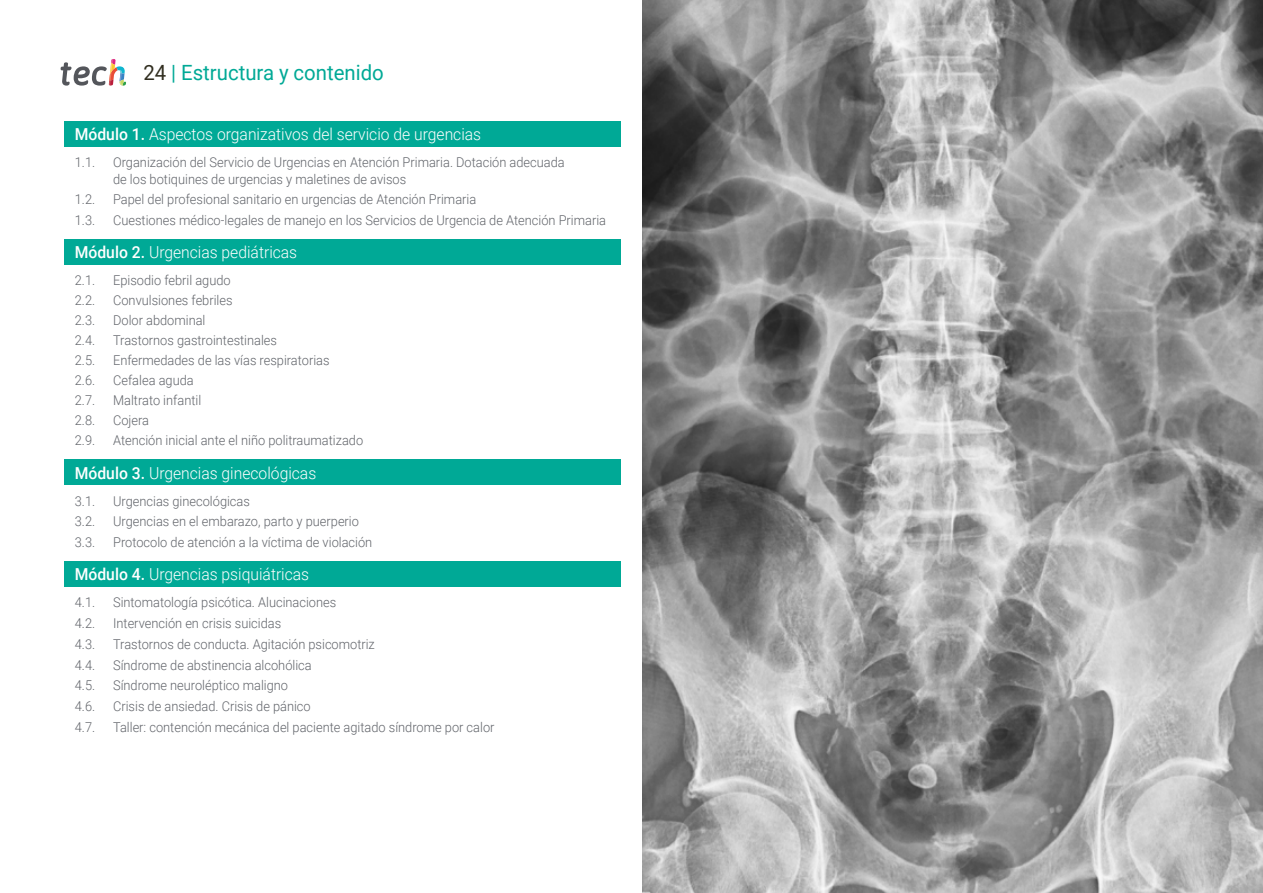
<style>
.page{position:relative;width:1263px;height:893px;background:#fff}
.page>*{position:absolute;margin:0;border:0;box-sizing:border-box;transform-origin:0 0}
.t1{font:21px "Roboto";color:#00a996}
.t2{font:300 16.5px "Roboto";color:#fff;scale:.95 1}
.t3{font:300 13.5px/16.5px "Roboto";color:#61646a;scale:.95 1}
.s1{color:#312e20}
.s2{font-weight:500}
</style>
<div class="page">
<svg style="left:61px;top:59px;width:65px;height:27px"></svg>
<div style="left:64px;top:121px;width:557px;height:25px;background:#00a996"></div>
<div style="left:64px;top:239px;width:557px;height:25px;background:#00a996"></div>
<div style="left:64px;top:460px;width:557px;height:25px;background:#00a996"></div>
<div style="left:64px;top:561px;width:557px;height:25px;background:#00a996"></div>
<img style="left:642px;top:0;width:621px;height:893px">
<h1 class="t1" style="left:144px;top:57px;width:242px"><span class="s1">24</span> | Estructura y contenido</h1>
<p class="t2" style="left:75px;top:123px;width:429px"><span class="s2">Módulo 1.</span> Aspectos organizativos del servicio de urgencias</p>
<p class="t3" style="left:75px;top:154px;width:23px">1.1.</p>
<p class="t3" style="left:113px;top:154px;width:477px">Organización del Servicio de Urgencias en Atención Primaria. Dotación adecuada de los botiquines de urgencias y maletines de avisos</p>
<p class="t3" style="left:75px;top:191px;width:23px">1.2.</p>
<p class="t3" style="left:113px;top:191px;width:384px">Papel del profesional sanitario en urgencias de Atención Primaria</p>
<p class="t3" style="left:75px;top:212px;width:23px">1.3.</p>
<p class="t3" style="left:113px;top:212px;width:520px">Cuestiones médico-legales de manejo en los Servicios de Urgencia de Atención Primaria</p>
<p class="t2" style="left:75px;top:241px;width:236px"><span class="s2">Módulo 2.</span> Urgencias pediátricas</p>
<p class="t3" style="left:75px;top:271px;width:23px">2.1.</p>
<p class="t3" style="left:113px;top:271px;width:125px">Episodio febril agudo</p>
<p class="t3" style="left:75px;top:291px;width:23px">2.2.</p>
<p class="t3" style="left:113px;top:291px;width:127px">Convulsiones febriles</p>
<p class="t3" style="left:75px;top:311px;width:23px">2.3.</p>
<p class="t3" style="left:113px;top:311px;width:99px">Dolor abdominal</p>
<p class="t3" style="left:75px;top:331px;width:23px">2.4.</p>
<p class="t3" style="left:113px;top:331px;width:174px">Trastornos gastrointestinales</p>
<p class="t3" style="left:75px;top:351px;width:23px">2.5.</p>
<p class="t3" style="left:113px;top:351px;width:229px">Enfermedades de las vías respiratorias</p>
<p class="t3" style="left:75px;top:371px;width:23px">2.6.</p>
<p class="t3" style="left:113px;top:371px;width:86px">Cefalea aguda</p>
<p class="t3" style="left:75px;top:391px;width:23px">2.7.</p>
<p class="t3" style="left:113px;top:391px;width:94px">Maltrato infantil</p>
<p class="t3" style="left:75px;top:411px;width:23px">2.8.</p>
<p class="t3" style="left:113px;top:411px;width:39px">Cojera</p>
<p class="t3" style="left:75px;top:432px;width:23px">2.9.</p>
<p class="t3" style="left:113px;top:432px;width:265px">Atención inicial ante el niño politraumatizado</p>
<p class="t2" style="left:75px;top:461px;width:256px"><span class="s2">Módulo 3.</span> Urgencias ginecológicas</p>
<p class="t3" style="left:75px;top:492px;width:23px">3.1.</p>
<p class="t3" style="left:113px;top:492px;width:146px">Urgencias ginecológicas</p>
<p class="t3" style="left:75px;top:513px;width:23px">3.2.</p>
<p class="t3" style="left:113px;top:513px;width:260px">Urgencias en el embarazo, parto y puerperio</p>
<p class="t3" style="left:75px;top:534px;width:23px">3.3.</p>
<p class="t3" style="left:113px;top:534px;width:274px">Protocolo de atención a la víctima de violación</p>
<p class="t2" style="left:75px;top:563px;width:248px"><span class="s2">Módulo 4.</span> Urgencias psiquiátricas</p>
<p class="t3" style="left:75px;top:594px;width:23px">4.1.</p>
<p class="t3" style="left:113px;top:594px;width:236px">Sintomatología psicótica. Alucinaciones</p>
<p class="t3" style="left:75px;top:615px;width:23px">4.2.</p>
<p class="t3" style="left:113px;top:615px;width:178px">Intervención en crisis suicidas</p>
<p class="t3" style="left:75px;top:635px;width:23px">4.3.</p>
<p class="t3" style="left:113px;top:635px;width:277px">Trastornos de conducta. Agitación psicomotriz</p>
<p class="t3" style="left:75px;top:656px;width:23px">4.4.</p>
<p class="t3" style="left:113px;top:656px;width:211px">Síndrome de abstinencia alcohólica</p>
<p class="t3" style="left:75px;top:677px;width:23px">4.5.</p>
<p class="t3" style="left:113px;top:677px;width:186px">Síndrome neuroléptico maligno</p>
<p class="t3" style="left:75px;top:698px;width:23px">4.6.</p>
<p class="t3" style="left:113px;top:698px;width:210px">Crisis de ansiedad. Crisis de pánico</p>
<p class="t3" style="left:75px;top:718px;width:23px">4.7.</p>
<p class="t3" style="left:113px;top:718px;width:403px">Taller: contención mecánica del paciente agitado síndrome por calor</p>
</div>
